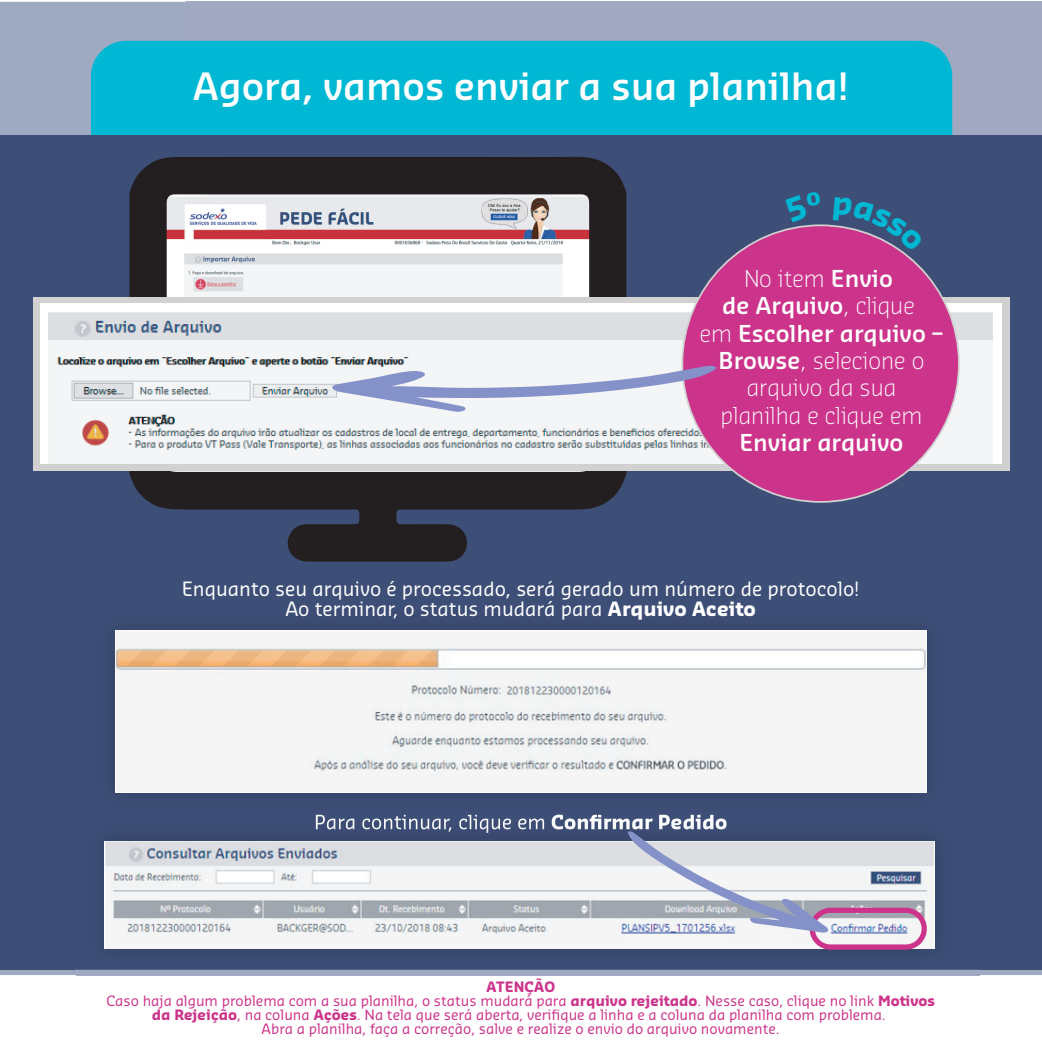
<style>
.page{position:relative;width:1042px;height:1042px;background:#fff}
.page>*{position:absolute;margin:0;border:0;box-sizing:border-box;transform-origin:0 0}
.t1{font:600 36.75px "Sansa Pro";color:#fff}
.t2{font:300 22.75px/27.3px "Sansa Pro";color:#fff;text-align:center}
.t3{font:600 22.75px "Sansa Pro";color:#fff}
.t4{font:19.25px/19.2px "Sansa Pro";color:#fff;text-align:center}
.t5{font:14px/14px "Sansa Pro";color:#cc348b;text-align:center}
.s1{font-weight:600}
.s2{font-weight:700}
</style>
<div class="page">
<div style="left:0;top:2px;width:1042px;height:973px;background:#a1a9c2"></div>
<div style="left:91px;top:41px;width:861px;height:239px;background:#00b8d3;border-radius:35px"></div>
<div style="left:0;top:135px;width:1042px;height:835px;background:#3d4e77"></div>
<svg style="left:129px;top:157px;width:497px;height:404px"></svg>
<div style="left:33px;top:297px;width:976px;height:173px;background:#d1d1d1"></div>
<img style="left:113px;top:628px;width:815px;height:166px">
<img style="left:116px;top:631px;width:810px;height:161px">
<img style="left:40px;top:304px;width:961px;height:159px">
<div style="left:682px;top:225px;width:277px;height:277px;background:#cc348b;border-radius:50%"></div>
<img style="left:76px;top:814px;width:903px;height:162px">
<img style="left:316px;top:820px;width:230px;height:13px">
<img style="left:316px;top:815px;width:230px;height:5px">
<img style="left:552px;top:820px;width:174px;height:9px">
<img style="left:552px;top:814px;width:174px;height:6px">
<img style="left:104px;top:841px;width:830px;height:107px">
<svg style="left:328px;top:365px;width:389px;height:48px;background:#d3cde2"></svg>
<div style="left:809px;top:907px;width:118px;height:42px;border:5px solid #cc348b;border-radius:18px"></div>
<svg style="left:627px;top:831px;width:203px;height:102px;background:#c1c5d3"></svg>
<svg style="left:833px;top:225px;width:71px;height:27px"></svg>
<h1 class="t1" style="left:193px;top:62px;width:657px">Agora, vamos enviar a sua planilha!</h1>
<h2 class="t2" style="left:700px;top:264px;width:245px">No item <span class="s1">Envio<br>de Arquivo</span>, clique<br>em <span class="s1">Escolher arquivo –<br>Browse</span>, selecione o arquivo da sua<br>planilha e clique em</h2>
<h2 class="t3" style="left:739px;top:427px;width:165px">Enviar arquivo</h2>
<h3 class="t4" style="left:182px;top:579px;width:679px">Enquanto seu arquivo é processado, será gerado um número de protocolo!<br>Ao terminar, o status mudará para <span class="s2">Arquivo Aceito</span></h3>
<p class="t5" style="left:106px;top:979px;width:830px"><span class="s2">ATENÇÃO<br></span>Caso haja algum problema com a sua planilha, o status mudará para <span class="s2">arquivo rejeitado</span>. Nesse caso, clique no link <span class="s2">Motivos da Rejeição</span>, na coluna <span class="s2">Ações</span>. Na tela que será aberta, verifique a linha e a coluna da planilha com problema.<br>Abra a planilha, faça a correção, salve e realize o envio do arquivo novamente.</p>
</div>
